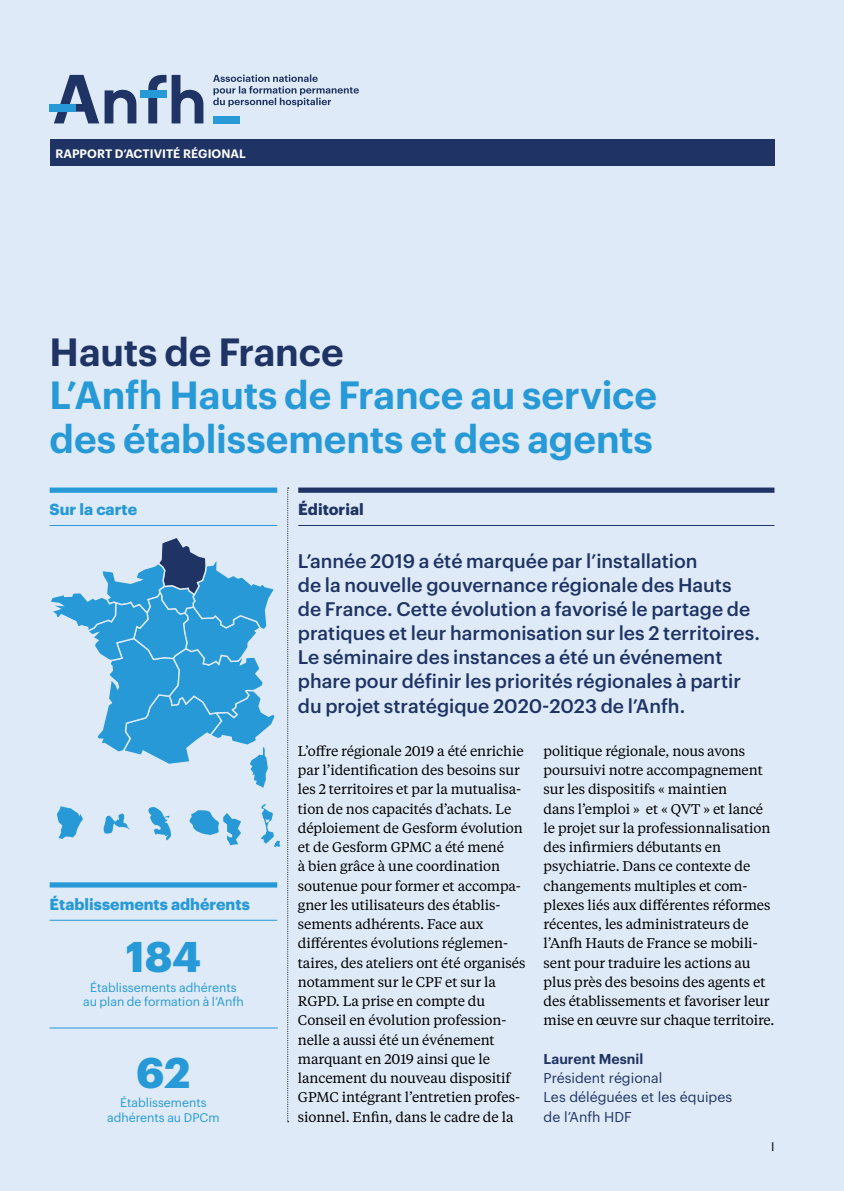
<style>
.page{position:relative;width:844px;height:1191px;background:#fff}
.page>*{position:absolute;margin:0;border:0;box-sizing:border-box;transform-origin:0 0}
.t1{font:700 42px "Graphik";color:#2699d6}
.t2{font:600 38.5px/43.4px "Graphik";letter-spacing:-.005em;color:#2699d6}
.t3{font:600 38.5px "Graphik";letter-spacing:-.005em;color:#1f3464}
.t4{font:500 19.25px/24.2px "Graphik";color:#1f3464}
.t5{font:700 15.75px "Graphik";color:#2699d6}
.t6{font:700 15.75px "Graphik";color:#1f3464}
.t7{font:14px/19.2px "Tiempos Text";letter-spacing:-.01em;color:#000}
.t8{font:14px/19.2px "Graphik";color:#1f3464}
.t9{font:600 14px "Graphik";color:#1f3464}
.t10{font:12.25px/14.5px "Graphik";color:#2699d6;text-align:center}
.t11{font:12.25px "Graphik";color:#000}
.t12{font:600 11.9px "Graphik";letter-spacing:.005em;color:#fff}
</style>
<div class="page">
<div style="left:0;top:0;width:843px;height:1191px;background:#dfeaf8"></div>
<svg style="left:54px;top:75px;width:82px;height:48px"></svg>
<svg style="left:148px;top:75px;width:55px;height:48px"></svg>
<div style="left:140px;top:90px;width:26px;height:8px;background:#2699d6"></div>
<div style="left:213px;top:116px;width:26px;height:7px;background:#2699d6"></div>
<div style="left:50px;top:104px;width:26px;height:8px;background:#2699d6"></div>
<svg style="left:213px;top:74px;width:146px;height:33px"></svg>
<div style="left:50px;top:139px;width:724px;height:27px;background:#1f3464"></div>
<svg style="left:287px;top:487px;width:2px;height:635px"></svg>
<hr style="left:50px;top:1027px;width:228px;height:1px;background:#2699d6">
<svg style="left:51px;top:538px;width:224px;height:250px"></svg>
<svg style="left:189px;top:810px;width:52px;height:36px"></svg>
<svg style="left:57px;top:806px;width:26px;height:33px"></svg>
<svg style="left:148px;top:807px;width:23px;height:33px"></svg>
<svg style="left:103px;top:813px;width:27px;height:20px"></svg>
<svg style="left:261px;top:804px;width:19px;height:43px"></svg>
<div style="left:50px;top:487px;width:227px;height:6px;background:#2699d6"></div>
<hr style="left:50px;top:525px;width:227px;height:1px;background:#2699d6">
<div style="left:298px;top:487px;width:476px;height:6px;background:#1f3464"></div>
<hr style="left:298px;top:525px;width:476px;height:1px;background:#1f3464">
<div style="left:50px;top:882px;width:227px;height:5px;background:#2699d6"></div>
<hr style="left:50px;top:919px;width:227px;height:1px;background:#2699d6">
<p class="t12" style="left:55px;top:144px;width:192px">RAPPORT D’ACTIVITÉ RÉGIONAL</p>
<h2 class="t3" style="left:50px;top:322px;width:295px">Hauts de France</h2>
<h2 class="t2" style="left:50px;top:370px;width:609px">L’Anfh Hauts de France au service des établissements et des agents</h2>
<p class="t5" style="left:50px;top:497px;width:89px">Sur la carte</p>
<p class="t6" style="left:298px;top:497px;width:67px">Éditorial</p>
<p class="t5" style="left:50px;top:892px;width:202px">Établissements adhérents</p>
<h1 class="t1" style="left:126px;top:924px;width:77px">184</h1>
<p class="t10" style="left:83px;top:979px;width:162px">Établissements adhérents au plan de formation à l’Anfh</p>
<h1 class="t1" style="left:136px;top:1040px;width:56px">62</h1>
<p class="t10" style="left:107px;top:1094px;width:114px">Établissements adhérents au DPCm</p>
<p class="t4" style="left:298px;top:547px;width:463px">L’année 2019 a été marquée par l’installation<br>de la nouvelle gouvernance régionale des Hauts<br>de France. Cette évolution a favorisé le partage de pratiques et leur harmonisation sur les 2 territoires.<br>Le séminaire des instances a été un événement phare pour définir les priorités régionales à partir du projet stratégique 2020-2023 de l’Anfh.</p>
<p class="t7" style="left:298px;top:740px;width:229px">L’offre régionale 2019 a été enrichie par l’identification des besoins sur les 2 territoires et par la mutualisa&shy;tion de nos capacités d’achats. Le déploiement de Gesform évolution et de Gesform GPMC a été mené<br>à bien grâce à une coordination soutenue pour former et accompa&shy;gner les utilisateurs des établis&shy;sements adhérents. Face aux différentes évolutions réglemen&shy;taires, des ateliers ont été organisés notamment sur le CPF et sur la RGPD. La prise en compte du Conseil en évolution profession&shy;nelle a aussi été un événement marquant en 2019 ainsi que le lancement du nouveau dispositif GPMC intégrant l’entretien profes&shy;sionnel. Enfin, dans le cadre de la</p>
<p class="t7" style="left:543px;top:740px;width:232px">politique régionale, nous avons poursuivi notre accompagnement sur les dispositifs « maintien<br>dans l’emploi » et « QVT » et lancé le projet sur la professionnalisation des infirmiers débutants en psychiatrie. Dans ce contexte de changements multiples et com&shy;plexes liés aux différentes réformes récentes, les administrateurs de l’Anfh Hauts de France se mobili&shy;sent pour traduire les actions au plus près des besoins des agents et des établissements et favoriser leur mise en œuvre sur chaque territoire.</p>
<p class="t9" style="left:543px;top:1048px;width:101px">Laurent Mesnil</p>
<p class="t8" style="left:543px;top:1067px;width:190px">Président régional<br>Les déléguées et les équipes de l’Anfh HDF</p>
<p class="t11" style="left:770px;top:1137px;width:5px">I</p>
</div>
